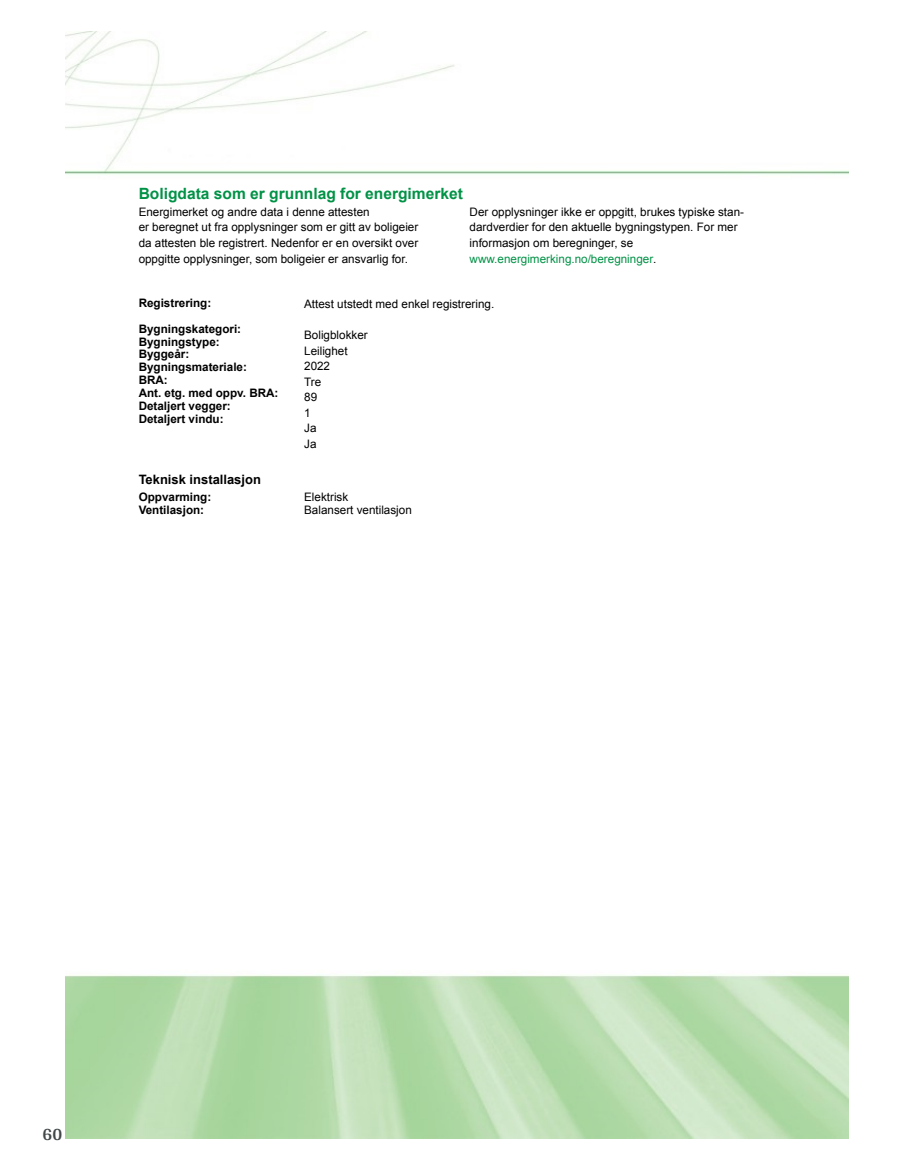
<style>
.page{position:relative;width:915px;height:1172px;background:#fff}
.page>*{position:absolute;margin:0;border:0;box-sizing:border-box;transform-origin:0 0}
.t1{font:700 18px "Arya";color:#414749}
.t2{font:700 15.6px "Arial";color:#009246}
.t3{font:700 12.9px "Arial";color:#000}
.t4{font:11.7px/15.6px "Arial";color:#000}
.t5{font:700 11.7px/12.9px "Arial";color:#000}
.s1{color:#009246}
</style>
<div class="page">
<h2 class="t2" style="left:139px;top:183px;width:326px">Boligdata som er grunnlag for energimerket</h2>
<p class="t4" style="left:139px;top:204px;width:281px">Energimerket og andre data i denne attesten<br>er beregnet ut fra opplysninger som er gitt av boligeier da attesten ble registrert. Nedenfor er en oversikt over oppgitte opplysninger, som boligeier er ansvarlig for.</p>
<p class="t4" style="left:469px;top:204px;width:276px">Der opplysninger ikke er oppgitt, brukes typiske stan&shy;dardverdier for den aktuelle bygningstypen. For mer informasjon om beregninger, se <span class="s1">www.energimerking.no/beregninger</span>.</p>
<p class="t5" style="left:139px;top:296px;width:74px">Registrering:</p>
<p class="t5" style="left:139px;top:322px;width:141px">Bygningskategori:<br>Bygningstype:<br>Byggeår:<br>Bygningsmateriale:<br>BRA:<br>Ant. etg. med oppv. BRA:<br>Detaljert vegger:<br>Detaljert vindu:</p>
<p class="t4" style="left:304px;top:296px;width:191px">Attest utstedt med enkel registrering.</p>
<p class="t4" style="left:304px;top:327px;width:65px">Boligblokker<br>Leilighet<br>2022<br>Tre<br>89<br>1<br>Ja<br>Ja</p>
<p class="t3" style="left:139px;top:471px;width:124px">Teknisk installasjon</p>
<p class="t5" style="left:139px;top:491px;width:74px">Oppvarming:<br>Ventilasjon:</p>
<p class="t4" style="left:304px;top:490px;width:109px;line-height:12.9px">Elektrisk<br>Balansert ventilasjon</p>
<h1 class="t1" style="left:43px;top:1123px;width:21px">60</h1>
</div>
